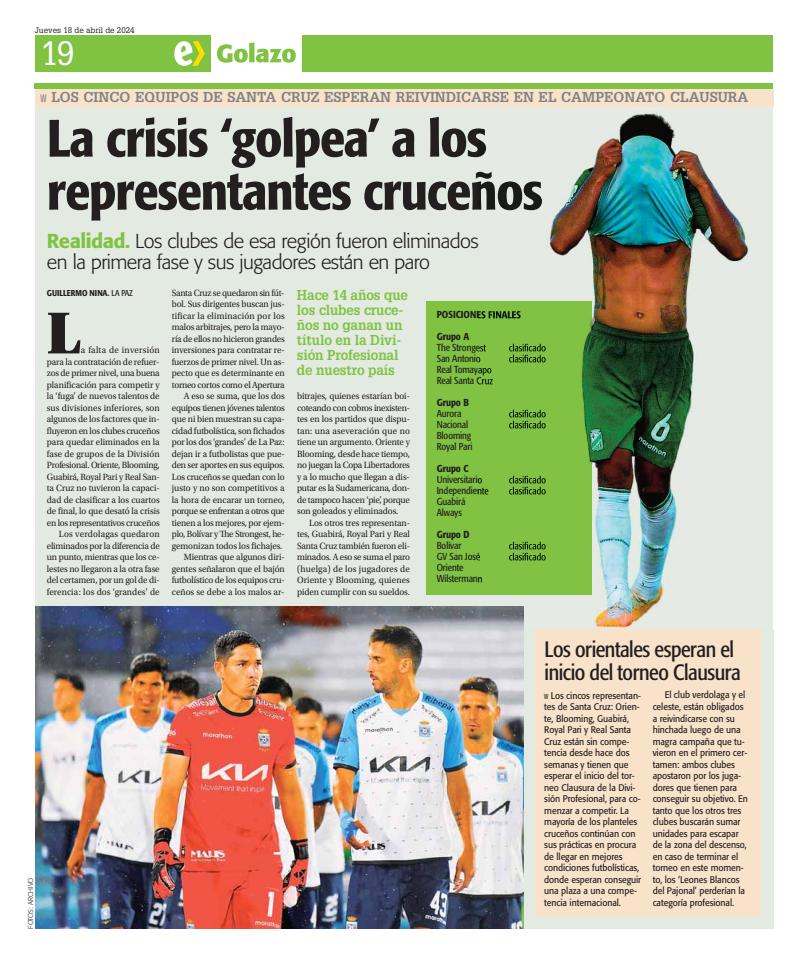
<style>
.page{position:relative;width:808px;height:964px;background:#fff}
.page>*{position:absolute;margin:0;border:0;box-sizing:border-box;transform-origin:0 0}
.t1{font:62.6px "Utopia Std Black Headline";color:#231f20;scale:.95 1}
.t2{font:500 condensed 52px/53px "Formata";letter-spacing:-.02em;color:#231f20;scale:1.05 1}
.t3{font:33px "Glypha LT Std";color:#fff}
.t4{font:condensed 22px/23px "Formata";letter-spacing:-.02em;color:#231f20}
.t5{font:300 20px/21px "Formata";letter-spacing:-.025em;color:#231f20}
.t6{font:700 14px/15px "Glypha LT Std";letter-spacing:-.01em;color:#80c342;scale:.95 1}
.t7{font:700 14px "Glypha LT Std";color:#808285}
.t8{font:condensed 10px/11px "Formata";letter-spacing:-.01em;color:#231f20}
.t9{font:500 condensed 10px "Formata";letter-spacing:-.01em;color:#231f20}
.t10{font:9.5px/11.5px "Utopia Std";letter-spacing:-.015em;color:#231f20;text-align:right;scale:.95 1}
.t11{font:9.5px/11.5px "Formata";letter-spacing:-.01em;color:#231f20;scale:.92 1}
.t12{font:500 condensed 8.5px "Formata";letter-spacing:.01em;color:#231f20}
.t13{font:8px "Glypha LT Std";color:#231f20}
.t14{font:300 7px "Formata";color:#231f20}
.s1{font-weight:500;color:#80c342}
.s2{font-weight:400}
</style>
<div class="page">
<div style="left:302px;top:36px;width:471px;height:36px;background:#80c342"></div>
<svg style="left:217px;top:42px;width:79px;height:21px"></svg>
<div style="left:35px;top:35px;width:175px;height:37px;background:#80c342"></div>
<svg style="left:174px;top:41px;width:31px;height:25px"></svg>
<div style="left:35px;top:100px;width:738px;height:828px;background:#e3eae2"></div>
<img style="left:35px;top:606px;width:488px;height:322px">
<div style="left:35px;top:83px;width:738px;height:6px;background:#80c342"></div>
<div style="left:35px;top:89px;width:738px;height:17px;background:#f8e3ca"></div>
<div style="left:535px;top:629px;width:225px;height:287px;background:#f8e3ca"></div>
<div style="left:426px;top:302px;width:165px;height:293px;background:#80c342"></div>
<img style="left:478px;top:106px;width:296px;height:523px">
<img style="left:478px;top:606px;width:45px;height:23px">
<img style="left:478px;top:106px;width:295px;height:1px">
<img style="left:478px;top:302px;width:113px;height:293px">
<svg style="left:478px;top:311px;width:7px;height:7px"></svg>
<svg style="left:508px;top:410px;width:10px;height:18px"></svg>
<svg style="left:508px;top:542px;width:10px;height:7px"></svg>
<p class="t13" style="left:35px;top:25px;width:101px">Jueves 18 de abril de 2024</p>
<h3 class="t3" style="left:41px;top:34px;width:36px">19</h3>
<h3 class="t7" style="left:51px;top:92px;width:698px">LOS CINCO EQUIPOS DE SANTA CRUZ ESPERAN REIVINDICARSE EN EL CAMPEONATO CLAUSURA</h3>
<h2 class="t2" style="left:47px;top:116px;width:474px">La crisis ‘golpea’ a los representantes cruceños</h2>
<h3 class="t5" style="left:47px;top:231px;width:433px"><span class="s1">Realidad.</span> Los clubes de esa región fueron eliminados en la primera fase y sus jugadores están en paro</h3>
<p class="t12" style="left:47px;top:289px;width:88px">GUILLERMO NINA. <span class="s2">LA PAZ</span></p>
<h1 class="t1" style="left:47px;top:295px;width:37px">L</h1>
<p class="t10" style="left:172px;top:288px;width:120px">Santa Cruz se quedaron sin fút&shy;bol. Sus dirigentes buscan jus&shy;tificar la eliminación por los malos arbitrajes, pero la mayo&shy;ría de ellos no hicieron grandes inversiones para contratar re&shy;fuerzos de primer nivel. Un as&shy;pecto que es determinante en torneo cortos como el Apertura<br>A eso se suma, que los dos equipos tienen jóvenes talentos que ni bien muestran su capa&shy;cidad futbolística, son fichados por los dos ‘grandes’ de La Paz: dejan ir a futbolistas que pue&shy;den ser aportes en sus equipos.<br>Los cruceños se quedan con lo justo y no son competitivos a la hora de encarar un torneo, porque se enfrentan a otros que tienen a los mejores, por ejem&shy;plo, Bolívar y The Strongest, he&shy;gemonizan todos los fichajes.<br>Mientras que algunos diri&shy;gentes señalaron que el bajón futbolístico de los equipos cru&shy;ceños se debe a los malos ar-</p>
<h3 class="t6" style="left:297px;top:289px;width:118px">Hace 14 años que los clubes cruce&shy;ños no ganan un título en la Divi&shy;sión Profesional de nuestro país</h3>
<p class="t9" style="left:437px;top:311px;width:86px">POSICIONES FINALES</p>
<p class="t9" style="left:437px;top:333px;width:34px">Grupo A</p>
<p class="t8" style="left:437px;top:343px;width:58px">The Strongest<br>San Antonio<br>Real Tomayapo<br>Real Santa Cruz</p>
<p class="t9" style="left:437px;top:399px;width:34px">Grupo B</p>
<p class="t8" style="left:437px;top:409px;width:37px">Aurora<br>Nacional<br>Blooming<br>Royal Pari</p>
<p class="t9" style="left:437px;top:465px;width:33px">Grupo C</p>
<p class="t8" style="left:437px;top:475px;width:53px">Universitario<br>Independiente<br>Guabirá<br>Always</p>
<p class="t9" style="left:437px;top:531px;width:34px">Grupo D</p>
<p class="t8" style="left:437px;top:541px;width:47px">Bolívar<br>GV San José<br>Oriente<br>Wilstermann</p>
<p class="t10" style="left:47px;top:345px;width:120px">a falta de inversión<br>para la contratación de refuer&shy;zos de primer nivel, una buena planificación para competir y la ‘fuga’ de nuevos talentos de sus divisiones inferiores, son algunos de los factores que in&shy;fluyeron en los clubes cruceños para quedar eliminados en la fase de grupos de la División<br>Profesional. Oriente, Blooming,<br>Guabirá, Royal Pari y Real San&shy;ta Cruz no tuvieron la capaci&shy;dad de clasificar a los cuartos de final, lo que desató la crisis en los representativos cruceños<br>Los verdolagas quedaron eliminados por la diferencia de un punto, mientras que los ce&shy;lestes no llegaron a la otra fase del certamen, por un gol de di&shy;ferencia: los dos ‘grandes’ de</p>
<p class="t10" style="left:297px;top:391px;width:120px;text-align:justify">bitrajes, quienes estarían boi&shy;coteando con cobros inexisten&shy;tes en los partidos que dispu&shy;tan: una aseveración que no tiene un argumento. Oriente y Blooming, desde hace tiempo, no juegan la Copa Libertadores y a lo mucho que llegan a dis&shy;putar es la Sudamericana, don&shy;de tampoco hacen ‘pie’, porque son goleados y eliminados.</p>
<p class="t10" style="left:297px;top:518px;width:120px;text-align:justify;text-indent:12px">Los otros tres representan&shy;tes, Guabirá, Royal Pari y Real Santa Cruz también fueron eli&shy;minados. A eso se suma el paro (huelga) de los jugadores de Oriente y Blooming, quienes piden cumplir con su sueldos.</p>
<p class="t14" style="left:28px;top:928px;width:52px;rotate:-90deg">FOTOS: ARCHIVO</p>
<h3 class="t4" style="left:545px;top:639px;width:198px">Los orientales esperan el inicio del torneo Clausura</h3>
<p class="t11" style="left:544px;top:690px;width:107px;text-indent:7px">Los cincos representan&shy;tes de Santa Cruz: Orien&shy;te, Blooming, Guabirá,<br>Royal Pari y Real Santa<br>Cruz están sin compe&shy;tencia desde hace dos semanas y tienen que esperar el inicio del tor&shy;neo Clausura de la Divi&shy;sión Profesional, para co&shy;menzar a competir. La mayoría de los planteles cruceños continúan con sus prácticas en procura de llegar en mejores condiciones futbolísticas, donde esperan conseguir una plaza a una compe&shy;tencia internacional.</p>
<p class="t11" style="left:653px;top:690px;width:105px;text-indent:12px">El club verdolaga y el celeste, están obligados a reivindicarse con su hinchada luego de una magra campaña que tu&shy;vieron en el primero cer&shy;tamen: ambos clubes apostaron por los juga&shy;dores que tienen para conseguir su objetivo. En tanto que los otros tres clubes buscarán sumar unidades para escapar de la zona del descenso, en caso de terminar el torneo en este momen&shy;to, los ‘Leones Blancos del Pajonal’ perderían la categoría profesional.</p>
</div>
